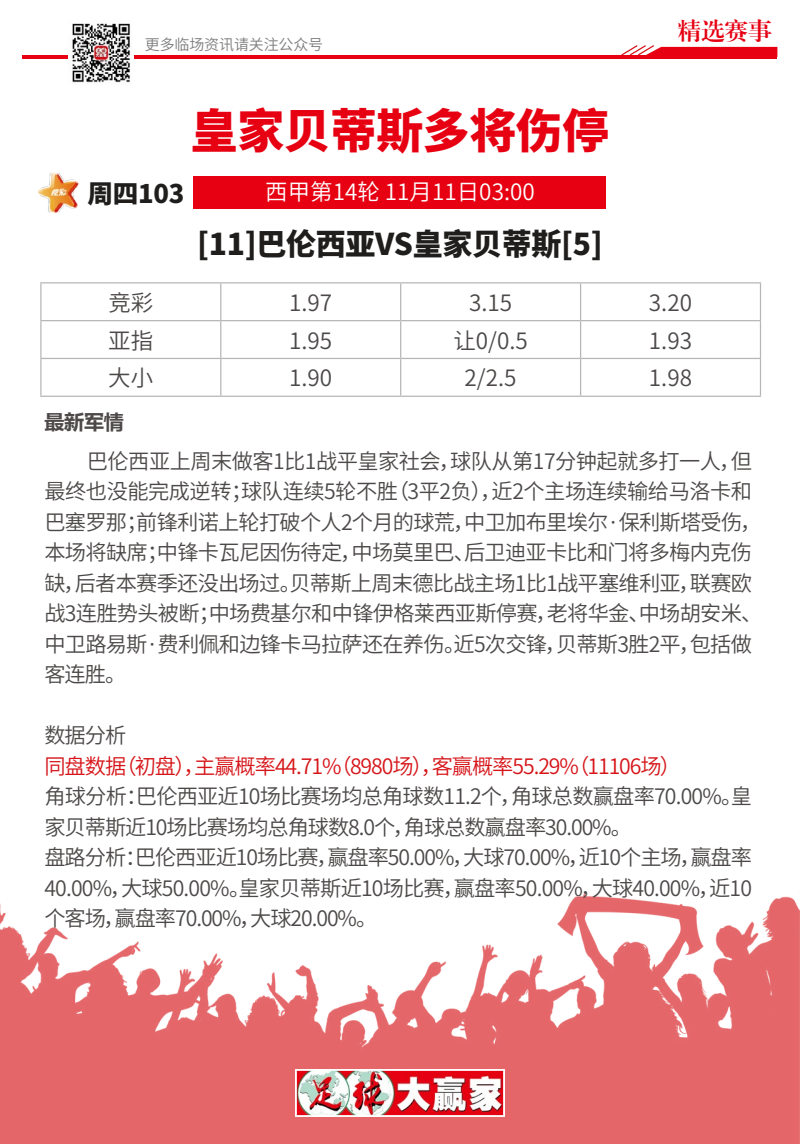
<style>
.page{position:relative;width:800px;height:1144px;background:#fff}
.page>*{position:absolute;margin:0;border:0;box-sizing:border-box;transform-origin:0 0}
.t1{font:900 46.88px "Noto Sans Hans";letter-spacing:-.01em;color:#e60012}
.t2{font:900 30px "Noto Sans Hans";letter-spacing:-.01em;color:#1f1e1d}
.t3{font:900 25.62px "Noto Sans Hans";letter-spacing:-.01em;color:#1f1e1d}
.t4{font:23.75px "CT Biao Song SJ";color:#e60012}
.t5{font:600 22.5px "Noto Sans Hans";color:#4c4948}
.t6{font:600 22.5px "Noto Sans Hans";color:#fff}
.t7{font:600 21.25px/30.5px "Noto Sans Hans";letter-spacing:-.035em;color:#4c4948}
.t8{font:600 21.25px "Noto Sans Hans";letter-spacing:-.05em;color:#d61418}
.t9{font:700 20px "Microsoft Ya Hei";color:#4c4948}
.t10{font:600 15px "Noto Sans Hans";letter-spacing:-.01em;color:#7d7d7d}
</style>
<div class="page">
<img style="left:0;top:892px;width:800px;height:252px">
<img style="left:298px;top:1072px;width:204px;height:42px">
<div style="left:295px;top:1069px;width:210px;height:48px;border:2px solid #fff"></div>
<hr style="left:22px;top:55px;width:755px;height:4px;background:#e60012">
<svg style="left:621px;top:45px;width:156px;height:10px"></svg>
<img style="left:68px;top:23px;width:66px;height:60px">
<div style="left:194px;top:176px;width:412px;height:33px;background:#e60012"></div>
<hr style="left:40px;top:282px;width:181px;height:1px;background:#b5b6b6">
<hr style="left:40px;top:283px;width:2px;height:37px;background:#b5b6b6">
<hr style="left:221px;top:282px;width:180px;height:1px;background:#b5b6b6">
<hr style="left:220px;top:283px;width:1px;height:37px;background:#b5b6b6">
<hr style="left:401px;top:282px;width:180px;height:1px;background:#b5b6b6">
<hr style="left:400px;top:283px;width:1px;height:37px;background:#b5b6b6">
<hr style="left:581px;top:282px;width:180px;height:1px;background:#b5b6b6">
<hr style="left:580px;top:283px;width:1px;height:37px;background:#b5b6b6">
<hr style="left:760px;top:283px;width:1px;height:37px;background:#b5b6b6">
<hr style="left:40px;top:320px;width:181px;height:1px;background:#b5b6b6">
<hr style="left:40px;top:321px;width:2px;height:37px;background:#b5b6b6">
<hr style="left:221px;top:320px;width:180px;height:1px;background:#b5b6b6">
<hr style="left:220px;top:321px;width:1px;height:37px;background:#b5b6b6">
<hr style="left:401px;top:320px;width:180px;height:1px;background:#b5b6b6">
<hr style="left:400px;top:321px;width:1px;height:37px;background:#b5b6b6">
<hr style="left:581px;top:320px;width:180px;height:1px;background:#b5b6b6">
<hr style="left:580px;top:321px;width:1px;height:37px;background:#b5b6b6">
<hr style="left:760px;top:321px;width:1px;height:37px;background:#b5b6b6">
<hr style="left:40px;top:358px;width:181px;height:1px;background:#b5b6b6">
<hr style="left:40px;top:359px;width:2px;height:37px;background:#b5b6b6">
<hr style="left:221px;top:358px;width:180px;height:1px;background:#b5b6b6">
<hr style="left:220px;top:359px;width:1px;height:37px;background:#b5b6b6">
<hr style="left:401px;top:358px;width:180px;height:1px;background:#b5b6b6">
<hr style="left:400px;top:359px;width:1px;height:37px;background:#b5b6b6">
<hr style="left:581px;top:358px;width:180px;height:1px;background:#b5b6b6">
<hr style="left:580px;top:359px;width:1px;height:37px;background:#b5b6b6">
<hr style="left:760px;top:359px;width:1px;height:37px;background:#b5b6b6">
<hr style="left:40px;top:396px;width:181px;height:1px;background:#b5b6b6">
<hr style="left:221px;top:396px;width:180px;height:1px;background:#b5b6b6">
<hr style="left:401px;top:396px;width:180px;height:1px;background:#b5b6b6">
<hr style="left:581px;top:396px;width:180px;height:1px;background:#b5b6b6">
<img style="left:37px;top:172px;width:42px;height:42px">
<p class="t10" style="left:145px;top:36px;width:180px">更多临场资讯请关注公众号</p>
<h1 class="t1" style="left:191px;top:104px;width:420px">皇家贝蒂斯多将伤停</h1>
<p class="t3" style="left:87px;top:179px;width:99px">周四103</p>
<p class="t6" style="left:265px;top:179px;width:271px">西甲第14轮 11月11日03:00</p>
<h2 class="t2" style="left:197px;top:227px;width:407px">[11]巴伦西亚VS皇家贝蒂斯[5]</h2>
<p class="t4" style="left:678px;top:19px;width:96px">精选赛事</p>
<p class="t5" style="left:108px;top:290px;width:46px">竞彩</p>
<p class="t5" style="left:289px;top:290px;width:45px">1.97</p>
<p class="t5" style="left:469px;top:290px;width:45px">3.15</p>
<p class="t5" style="left:649px;top:290px;width:45px">3.20</p>
<p class="t5" style="left:108px;top:328px;width:46px">亚指</p>
<p class="t5" style="left:289px;top:328px;width:45px">1.95</p>
<p class="t5" style="left:453px;top:328px;width:76px">让0/0.5</p>
<p class="t5" style="left:649px;top:328px;width:45px">1.93</p>
<p class="t5" style="left:108px;top:365px;width:46px">大小</p>
<p class="t5" style="left:289px;top:365px;width:45px">1.90</p>
<p class="t5" style="left:465px;top:365px;width:53px">2/2.5</p>
<p class="t5" style="left:649px;top:365px;width:45px">1.98</p>
<p class="t9" style="left:44px;top:407px;width:81px">最新军情</p>
<p class="t7" style="left:44px;top:446px;width:719px;text-indent:42px">巴伦西亚上周末做客1比1战平皇家社会，球队从第17分钟起就多打一人，但最终也没能完成逆转；球队连续5轮不胜（3平2负），近2个主场连续输给马洛卡和巴塞罗那；前锋利诺上轮打破个人2个月的球荒，中卫加布里埃尔·保利斯塔受伤，本场将缺席；中锋卡瓦尼因伤待定，中场莫里巴、后卫迪亚卡比和门将多梅内克伤缺，后者本赛季还没出场过。贝蒂斯上周末德比战主场1比1战平塞维利亚，联赛欧战3连胜势头被断；中场费基尔和中锋伊格莱西亚斯停赛，老将华金、中场胡安米、中卫路易斯·费利佩和边锋卡马拉萨还在养伤。近5次交锋，贝蒂斯3胜2平，包括做客连胜。</p>
<p class="t7" style="left:44px;top:721px;width:83px">数据分析</p>
<p class="t8" style="left:44px;top:754px;width:638px">同盘数据（初盘），主赢概率44.71%（8980场），客赢概率55.29%（11106场）</p>
<p class="t7" style="left:44px;top:782px;width:709px">角球分析：巴伦西亚近10场比赛场均总角球数11.2个，角球总数赢盘率70.00%。皇家贝蒂斯近10场比赛场均总角球数8.0个，角球总数赢盘率30.00%。<br>盘路分析：巴伦西亚近10场比赛，赢盘率50.00%，大球70.00%，近10个主场，赢盘率40.00%，大球50.00%。皇家贝蒂斯近10场比赛，赢盘率50.00%，大球40.00%，近10个客场，赢盘率70.00%，大球20.00%。</p>
</div>
